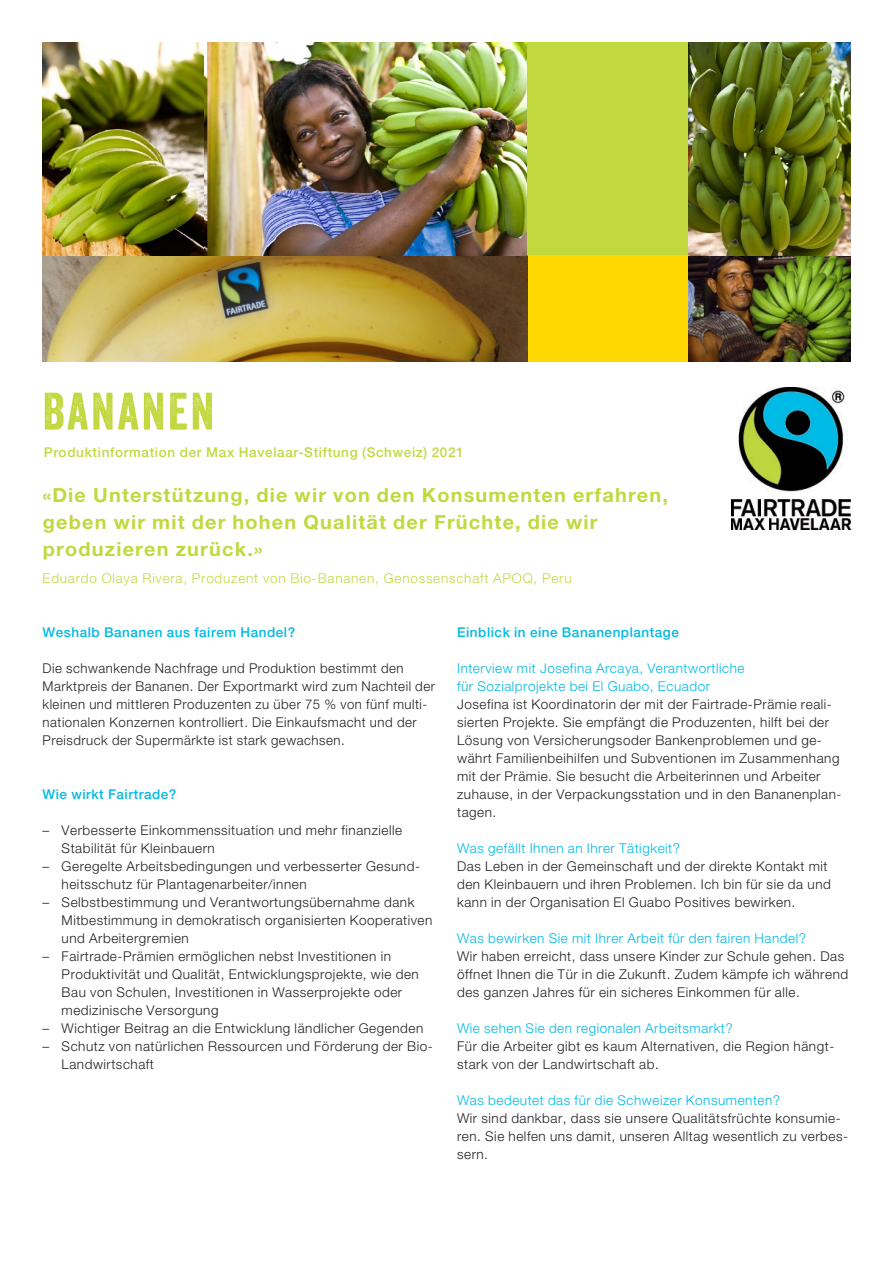
<style>
.page{position:relative;width:893px;height:1263px;background:#fff}
.page>*{position:absolute;margin:0;border:0;box-sizing:border-box;transform-origin:0 0}
._00_Haupttitel{font:51px "Veneer";letter-spacing:.05em;color:#c2d83f}
._02_Zitat{font:700 19.5px/27px "Helvetica Neue LT Std";letter-spacing:.06em;color:#c2d83f}
._04_Titel_LT{font:300 13.5px/18px "Helvetica Neue LT Std";letter-spacing:.04em;color:#231f20}
._05_Lauftext{font:300 13.5px/18px "Helvetica Neue LT Std";letter-spacing:.04em;color:#231f20}
._04_Titel_LT-2{font:300 13.5px "Helvetica Neue LT Std";letter-spacing:.04em;color:#00b9e4}
._03_Legenden{font:300 13.5px "Helvetica Neue LT Std";letter-spacing:.06em;color:#c2d83f}
._01_Titelzusatz{font:500 13.5px "Helvetica Neue LT Std";letter-spacing:.05em;color:#c2d83f}
._04_Titel_LT-3{font:500 13.5px "Helvetica Neue LT Std";letter-spacing:.04em;color:#00b9e4}
._05_Lauftext-2{font:500 13.5px "Helvetica Neue LT Std";letter-spacing:.04em;color:#00b9e4}
.s1{color:#00b9e4}
</style>
<div class="page">
<img style="left:731px;top:387px;width:119px;height:142px">
<div style="left:527px;top:255px;width:162px;height:106px;background:#ffd801"></div>
<img style="left:689px;top:255px;width:161px;height:106px">
<img style="left:43px;top:255px;width:484px;height:106px">
<img style="left:43px;top:43px;width:161px;height:212px">
<img style="left:204px;top:43px;width:323px;height:212px">
<div style="left:527px;top:43px;width:162px;height:212px;background:#c2d83f"></div>
<img style="left:689px;top:43px;width:161px;height:212px">
<p class="_00_Haupttitel" style="left:43px;top:380px;width:173px">BANANEN</p>
<p class="_01_Titelzusatz" style="left:44px;top:444px;width:421px">Produktinformation der Max Havelaar-Stiftung (Schweiz) 2021</p>
<p class="_02_Zitat" style="left:43px;top:481px;width:627px">«Die Unterstützung, die wir von den Konsumenten erfahren, geben wir mit der hohen Qualität der Früchte, die wir produzieren zurück.»</p>
<p class="_03_Legenden" style="left:43px;top:569px;width:531px">Eduardo Olaya Rivera, Produzent von Bio-Bananen, Genossenschaft APOQ, Peru</p>
<p class="_04_Titel_LT-3" style="left:43px;top:624px;width:254px">Weshalb Bananen aus fairem Handel?</p>
<p class="_05_Lauftext" style="left:43px;top:658px;width:394px">Die schwankende Nachfrage und Produktion bestimmt den Marktpreis der Bananen. Der Exportmarkt wird zum Nachteil der kleinen und mittleren Produzenten zu über 75 % von fünf multi&shy;nationalen Konzernen kontrolliert. Die Einkaufsmacht und der Preisdruck der Supermärkte ist stark gewachsen.</p>
<p class="_04_Titel_LT-3" style="left:43px;top:786px;width:135px">Wie wirkt Fairtrade?</p>
<p class="_05_Lauftext" style="left:62px;top:820px;width:342px;text-indent:-19px">– Verbesserte Einkommenssituation und mehr finanzielle<br>Stabilität für Kleinbauern</p>
<p class="_05_Lauftext" style="left:62px;top:856px;width:360px;text-indent:-19px">– Geregelte Arbeitsbedingungen und verbesserter Gesund&shy;heitsschutz für Plantagenarbeiter/innen</p>
<p class="_05_Lauftext" style="left:62px;top:892px;width:372px;text-indent:-19px">– Selbstbestimmung und Verantwortungsübernahme dank<br>Mitbestimmung in demokratisch organisierten Kooperativen und Arbeitergremien</p>
<p class="_05_Lauftext" style="left:62px;top:946px;width:359px;text-indent:-19px">– Fairtrade-Prämien ermöglichen nebst Investitionen in Produktivität und Qualität, Entwicklungsprojekte, wie den Bau von Schulen, Investitionen in Wasserprojekte oder medizinische Versorgung</p>
<p class="_05_Lauftext" style="left:43px;top:1018px;width:382px">– Wichtiger Beitrag an die Entwicklung ländlicher Gegenden</p>
<p class="_05_Lauftext" style="left:62px;top:1036px;width:373px;text-indent:-19px">– Schutz von natürlichen Ressourcen und Förderung der Bio-<br>Landwirtschaft</p>
<p class="_05_Lauftext-2" style="left:457px;top:624px;width:223px">Einblick in eine Bananenplantage</p>
<p class="_04_Titel_LT-2" style="left:457px;top:659px;width:289px">Interview mit Josefina Arcaya, Verantwortliche</p>
<p class="_04_Titel_LT-2" style="left:457px;top:677px;width:254px">für Sozialprojekte bei El Guabo, Ecuador</p>
<p class="_04_Titel_LT" style="left:457px;top:694px;width:384px">Josefina ist Koordinatorin der mit der Fairtrade-Prämie reali&shy;sierten Projekte. Sie empfängt die Produzenten, hilft bei der Lösung von Versicherungsoder Bankenproblemen und ge&shy;währt Familienbeihilfen und Subventionen im Zusammenhang mit der Prämie. Sie besucht die Arbeiterinnen und Arbeiter</p>
<p class="_04_Titel_LT" style="left:457px;top:784px;width:386px">zuhause, in der Verpackungsstation und in den Bananenplan&shy;tagen.</p>
<p class="_04_Titel_LT" style="left:457px;top:838px;width:375px"><span class="s1">Was gefällt Ihnen an Ihrer Tätigkeit?<br></span>Das Leben in der Gemeinschaft und der direkte Kontakt mit den Kleinbauern und ihren Problemen. Ich bin für sie da und kann in der Organisation El Guabo Positives bewirken.</p>
<p class="_04_Titel_LT-2" style="left:457px;top:929px;width:350px">Was bewirken Sie mit Ihrer Arbeit für den fairen Handel?</p>
<p class="_04_Titel_LT" style="left:457px;top:946px;width:393px">Wir haben erreicht, dass unsere Kinder zur Schule gehen. Das öffnet Ihnen die Tür in die Zukunft. Zudem kämpfe ich während des ganzen Jahres für ein sicheres Einkommen für alle.</p>
<p class="_04_Titel_LT-2" style="left:457px;top:1019px;width:277px">Wie sehen Sie den regionalen Arbeitsmarkt?</p>
<p class="_04_Titel_LT" style="left:457px;top:1036px;width:379px">Für die Arbeiter gibt es kaum Alternativen, die Region hängt&shy;stark von der Landwirtschaft ab.</p>
<p class="_04_Titel_LT-2" style="left:457px;top:1091px;width:324px">Was bedeutet das für die Schweizer Konsumenten?</p>
<p class="_04_Titel_LT" style="left:457px;top:1108px;width:392px">Wir sind dankbar, dass sie unsere Qualitätsfrüchte konsumie&shy;ren. Sie helfen uns damit, unseren Alltag wesentlich zu verbes&shy;sern.</p>
</div>
